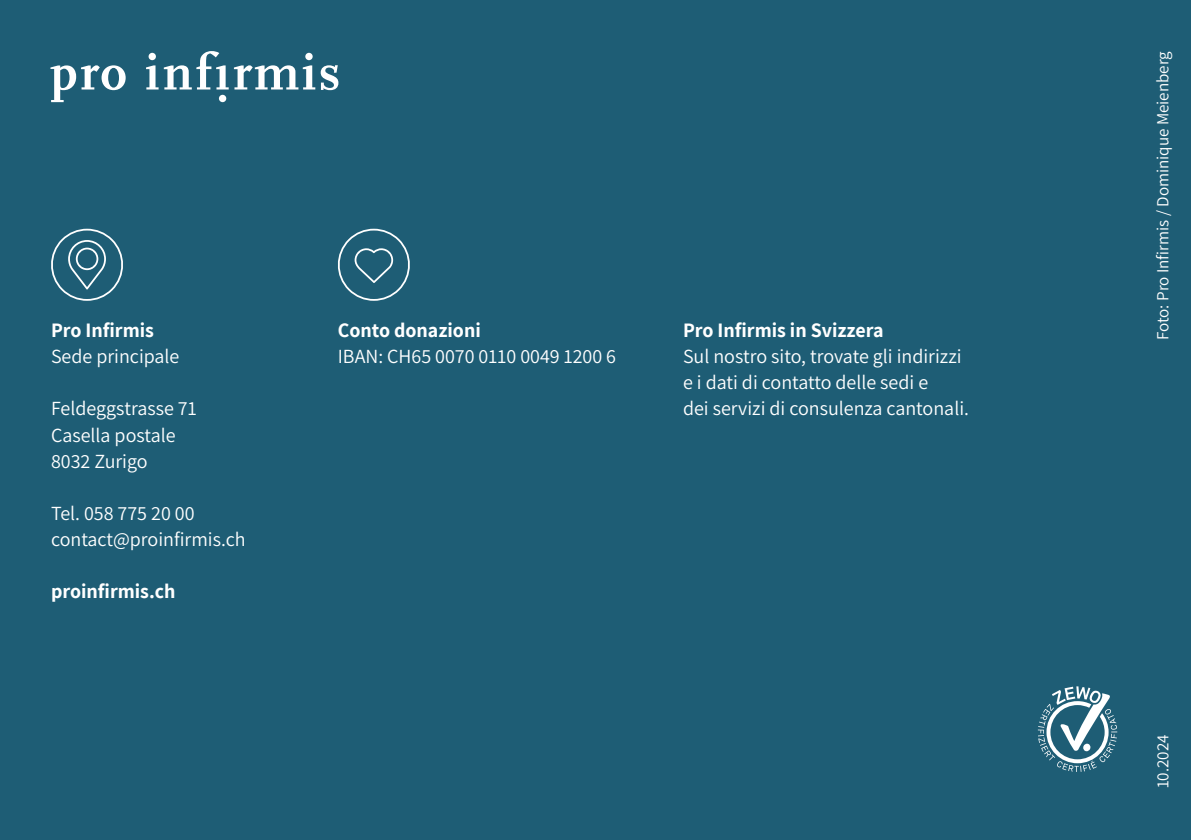
<style>
.page{position:relative;width:1191px;height:840px;background:#fff}
.page>*{position:absolute;margin:0;border:0;box-sizing:border-box;transform-origin:0 0}
.P_Grundtext_10pt{font:20px/26px "Assistant";color:#fff}
.H3_Titel_T4_10pt{font:700 20px "Assistant";color:#fff}
.P_Bildlegende_8_5pt{font:17px "Assistant";color:#fff}
</style>
<div class="page">
<div style="left:0;top:0;width:1191px;height:839px;background:#1e5d75"></div>
<svg style="left:1037px;top:686px;width:80px;height:85px"></svg>
<svg style="left:338px;top:228px;width:72px;height:72px"></svg>
<div style="left:219px;top:95px;width:7px;height:7px;background:#fff;border-radius:50%"></div>
<svg style="left:50px;top:65px;width:76px;height:37px"></svg>
<svg style="left:146px;top:51px;width:169px;height:38px"></svg>
<svg style="left:321px;top:65px;width:17px;height:25px"></svg>
<svg style="left:51px;top:228px;width:72px;height:72px"></svg>
<h3 class="H3_Titel_T4_10pt" style="left:51px;top:317px;width:104px">Pro Infirmis</h3>
<p class="P_Grundtext_10pt" style="left:51px;top:342px;width:130px">Sede principale</p>
<p class="P_Grundtext_10pt" style="left:51px;top:394px;width:147px">Feldeggstrasse 71</p>
<p class="P_Grundtext_10pt" style="left:51px;top:420px;width:126px">Casella postale</p>
<p class="P_Grundtext_10pt" style="left:51px;top:446px;width:98px">8032 Zurigo</p>
<p class="P_Grundtext_10pt" style="left:51px;top:498px;width:145px">Tel. 058 775 20 00</p>
<p class="P_Grundtext_10pt" style="left:51px;top:524px;width:196px">contact@proinfirmis.ch</p>
<h3 class="H3_Titel_T4_10pt" style="left:51px;top:577px;width:126px">proinfirmis.ch</h3>
<h3 class="H3_Titel_T4_10pt" style="left:338px;top:317px;width:144px">Conto donazioni</h3>
<p class="P_Grundtext_10pt" style="left:338px;top:342px;width:280px">IBAN: CH65 0070 0110 0049 1200 6</p>
<h3 class="H3_Titel_T4_10pt" style="left:683px;top:317px;width:202px">Pro Infirmis in Svizzera</h3>
<p class="P_Grundtext_10pt" style="left:683px;top:342px;width:287px">Sul nostro sito, trovate gli indirizzi e i dati di contatto delle sedi e<br>dei servizi di consulenza cantonali.</p>
<p class="P_Bildlegende_8_5pt" style="left:1151px;top:340px;width:290px;rotate:-90deg">Foto: Pro Infirmis / Dominique Meienberg</p>
<p class="P_Bildlegende_8_5pt" style="left:1151px;top:787px;width:55px;rotate:-90deg">10.2024</p>
</div>
